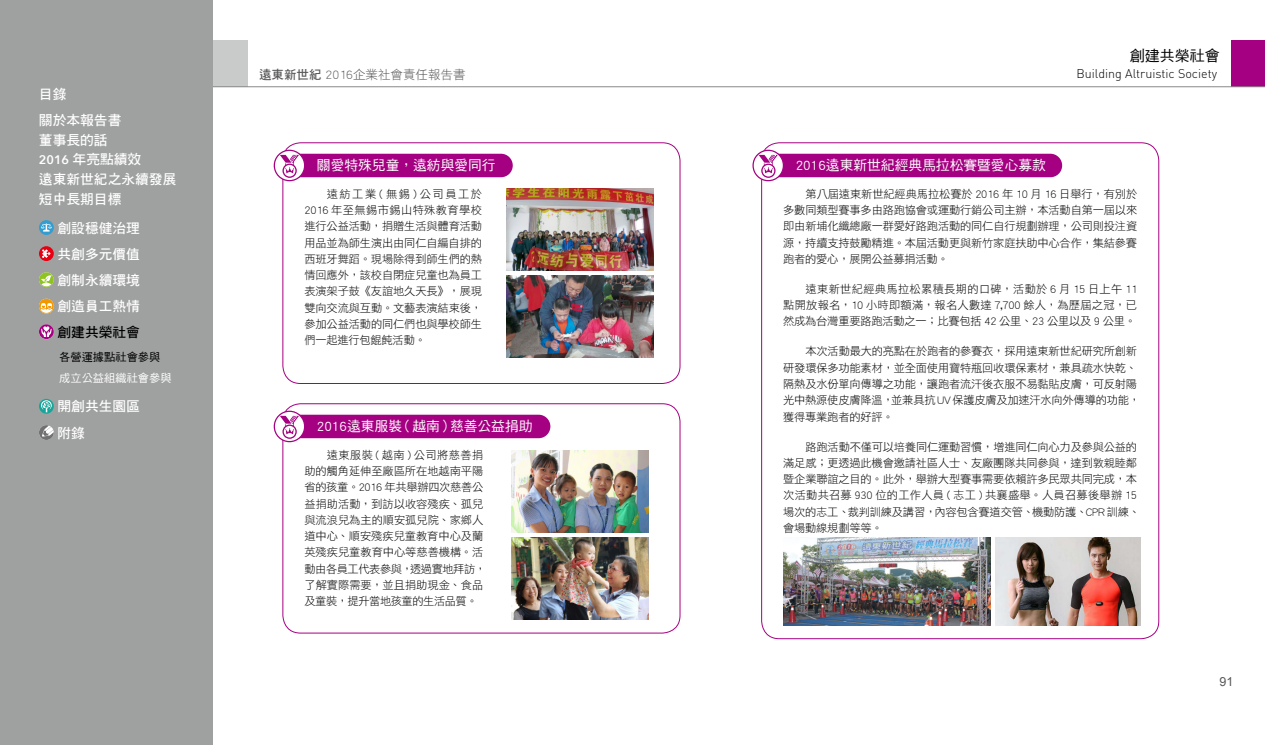
<style>
.page{position:relative;width:1265px;height:745px;background:#fff}
.page>*{position:absolute;margin:0;border:0;box-sizing:border-box;transform-origin:0 0}
.t1{font:15px "DF Hei Std W5";color:#000}
.t2{font:13.75px/26px "DF Hei Std W7";color:#fff}
.t3{font:13.75px "DF Hei Std W5";color:#fff}
.t4{font:13.75px "DF Hei Std W7";color:#000}
.t5{font:300 12.5px "DIN";color:#000}
.t6{font:12.5px "DF Hei Std W3";color:#595757}
.t7{font:12.5px "Arial";color:#595757}
.t8{font:11.25px/16.2px "DF Hei Std W3";letter-spacing:-.015em;color:#000;text-align:justify}
.t9{font:11.25px "DF Hei Std W5";color:#fff}
.t10{font:11.25px "DF Hei Std W5";color:#000}
.s1{font-family:"Avenir Next";font-weight:600;font-size:12.38px}
.s2{font-family:"DF Hei Std W7"}
</style>
<div class="page">
<div style="left:204px;top:40px;width:44px;height:47px;background:#c9caca"></div>
<div style="left:1231px;top:40px;width:34px;height:47px;background:#a50082"></div>
<hr style="left:204px;top:86px;width:1061px;height:1px;background:#898989">
<div style="left:0;top:0;width:213px;height:744px;background:#9fa0a0"></div>
<svg style="left:39px;top:220px;width:15px;height:15px"></svg>
<svg style="left:41px;top:223px;width:11px;height:8px"></svg>
<svg style="left:39px;top:272px;width:15px;height:15px"></svg>
<svg style="left:39px;top:298px;width:15px;height:15px"></svg>
<div style="left:39px;top:246px;width:15px;height:15px;background:#e60012;border-radius:50%"></div>
<svg style="left:42px;top:249px;width:9px;height:9px"></svg>
<svg style="left:39px;top:324px;width:15px;height:15px"></svg>
<svg style="left:39px;top:398px;width:15px;height:15px"></svg>
<svg style="left:41px;top:400px;width:11px;height:12px"></svg>
<svg style="left:39px;top:425px;width:15px;height:14px"></svg>
<div style="left:283px;top:142px;width:397px;height:241px;border:1px solid #a50082;border-radius:18px"></div>
<div style="left:283px;top:403px;width:397px;height:230px;border:1px solid #a50082;border-radius:18px"></div>
<div style="left:283px;top:154px;width:230px;height:23px;background:#a50082;border-radius:12px"></div>
<svg style="left:274px;top:150px;width:31px;height:30px"></svg>
<div style="left:274px;top:150px;width:31px;height:31px;border:1px solid #a50082;border-radius:50%"></div>
<svg style="left:280px;top:155px;width:19px;height:23px"></svg>
<div style="left:762px;top:154px;width:300px;height:23px;background:#a50082;border-radius:12px"></div>
<svg style="left:753px;top:150px;width:30px;height:30px"></svg>
<div style="left:752px;top:150px;width:32px;height:31px;border:1px solid #a50082;border-radius:50%"></div>
<svg style="left:759px;top:155px;width:19px;height:23px"></svg>
<img style="left:507px;top:188px;width:146px;height:82px">
<img style="left:507px;top:275px;width:146px;height:82px">
<img style="left:512px;top:537px;width:136px;height:82px">
<img style="left:512px;top:450px;width:136px;height:82px">
<div style="left:283px;top:414px;width:267px;height:24px;background:#a50082;border-radius:12px"></div>
<svg style="left:274px;top:411px;width:31px;height:30px"></svg>
<div style="left:274px;top:410px;width:31px;height:32px;border:1px solid #a50082;border-radius:50%"></div>
<svg style="left:280px;top:415px;width:19px;height:23px"></svg>
<img style="left:784px;top:537px;width:206px;height:88px">
<img style="left:996px;top:537px;width:145px;height:88px">
<p class="t2" style="left:39px;top:81px;width:84px;line-height:25.4px">目錄<br>關於本報告書</p>
<p class="t2" style="left:39px;top:129px;width:139px;line-height:19.8px">董事長的話<br><span class="s1">2016</span> 年亮點績效<br>遠東新世紀之永續發展短中長期目標</p>
<p class="t2" style="left:58px;top:214px;width:84px;text-align:justify">創設穩健治理共創多元價值創制永續環境創造員工熱情</p>
<p class="t4" style="left:58px;top:324px;width:84px">創建共榮社會</p>
<p class="t10" style="left:59px;top:350px;width:103px">各營運據點社會參與</p>
<p class="t9" style="left:59px;top:371px;width:114px">成立公益組織社會參與</p>
<p class="t2" style="left:58px;top:393px;width:84px">開創共生園區附錄</p>
<p class="t6" style="left:259px;top:68px;width:208px"><span class="s2">遠東新世紀</span> 2016企業社會責任報告書</p>
<p class="t3" style="left:317px;top:158px;width:180px">關愛特殊兒童，遠紡與愛同行</p>
<p class="t3" style="left:796px;top:158px;width:252px">2016遠東新世紀經典馬拉松賽暨愛心募款</p>
<h1 class="t1" style="left:1130px;top:47px;width:91px">創建共榮社會</h1>
<p class="t5" style="left:1076px;top:65px;width:142px">Building Altruistic Society</p>
<p class="t8" style="left:304px;top:185px;width:179px;text-indent:22px">遠紡工業(無錫)公司員工於2016 年至無錫市錫山特殊教育學校進行公益活動，捐贈生活與體育活動用品並為師生演出由同仁自編自排的西班牙舞蹈。現場除得到師生們的熱情回應外，該校自閉症兒童也為員工表演架子鼓《友誼地久天長》，展現雙向交流與互動。文藝表演結束後，參加公益活動的同仁們也與學校師生們一起進行包餛飩活動。</p>
<p class="t8" style="left:783px;top:185px;width:356px;text-indent:22px">第八屆遠東新世紀經典馬拉松賽於 2016 年 10 月 16 日舉行，有別於多數同類型賽事多由路跑協會或運動行銷公司主辦，本活動自第一屆以來即由新埔化纖總廠一群愛好路跑活動的同仁自行規劃辦理，公司則投注資源，持續支持鼓勵精進。本屆活動更與新竹家庭扶助中心合作，集結參賽跑者的愛心，展開公益募捐活動。</p>
<p class="t8" style="left:783px;top:280px;width:356px;text-indent:22px">遠東新世紀經典馬拉松累積長期的口碑，活動於 6 月 15 日上午 11點開放報名，10 小時即額滿，報名人數達 7,700 餘人，為歷屆之冠，已然成為台灣重要路跑活動之一；比賽包括 42 公里、23 公里以及 9 公里。</p>
<p class="t8" style="left:783px;top:343px;width:358px;text-align:left;text-indent:22px">本次活動最大的亮點在於跑者的參賽衣，採用遠東新世紀研究所創新研發環保多功能素材，並全面使用寶特瓶回收環保素材，兼具疏水快乾、隔熱及水份單向傳導之功能，讓跑者流汗後衣服不易黏貼皮膚，可反射陽光中熱源使皮膚降溫，並兼具抗UV保護皮膚及加速汗水向外傳導的功能，獲得專業跑者的好評。</p>
<p class="t8" style="left:783px;top:438px;width:358px;text-align:left;text-indent:22px">路跑活動不僅可以培養同仁運動習慣，增進同仁向心力及參與公益的滿足感；更透過此機會邀請社區人士、友廠團隊共同參與，達到敦親睦鄰暨企業聯誼之目的。此外，舉辦大型賽事需要依賴許多民眾共同完成，本次活動共召募 930 位的工作人員 ( 志工 ) 共襄盛舉。人員召募後舉辦 15場次的志工、裁判訓練及講習，內容包含賽道交管、機動防護、CPR 訓練、會場動線規劃等等。</p>
<p class="t3" style="left:317px;top:418px;width:217px">2016遠東服裝（越南）慈善公益捐助</p>
<p class="t8" style="left:304px;top:446px;width:183px;text-align:left;text-indent:22px">遠東服裝 ( 越南 ) 公司將慈善捐助的觸角延伸至廠區所在地越南平陽省的孩童。2016 年共舉辦四次慈善公益捐助活動，到訪以收容殘疾、孤兒與流浪兒為主的順安孤兒院、家鄉人道中心、順安殘疾兒童教育中心及蘭英殘疾兒童教育中心等慈善機構。活動由各員工代表參與，透過實地拜訪，了解實際需要，並且捐助現金、食品及童裝，提升當地孩童的生活品質。</p>
<p class="t7" style="left:1220px;top:673px;width:15px">91</p>
</div>
